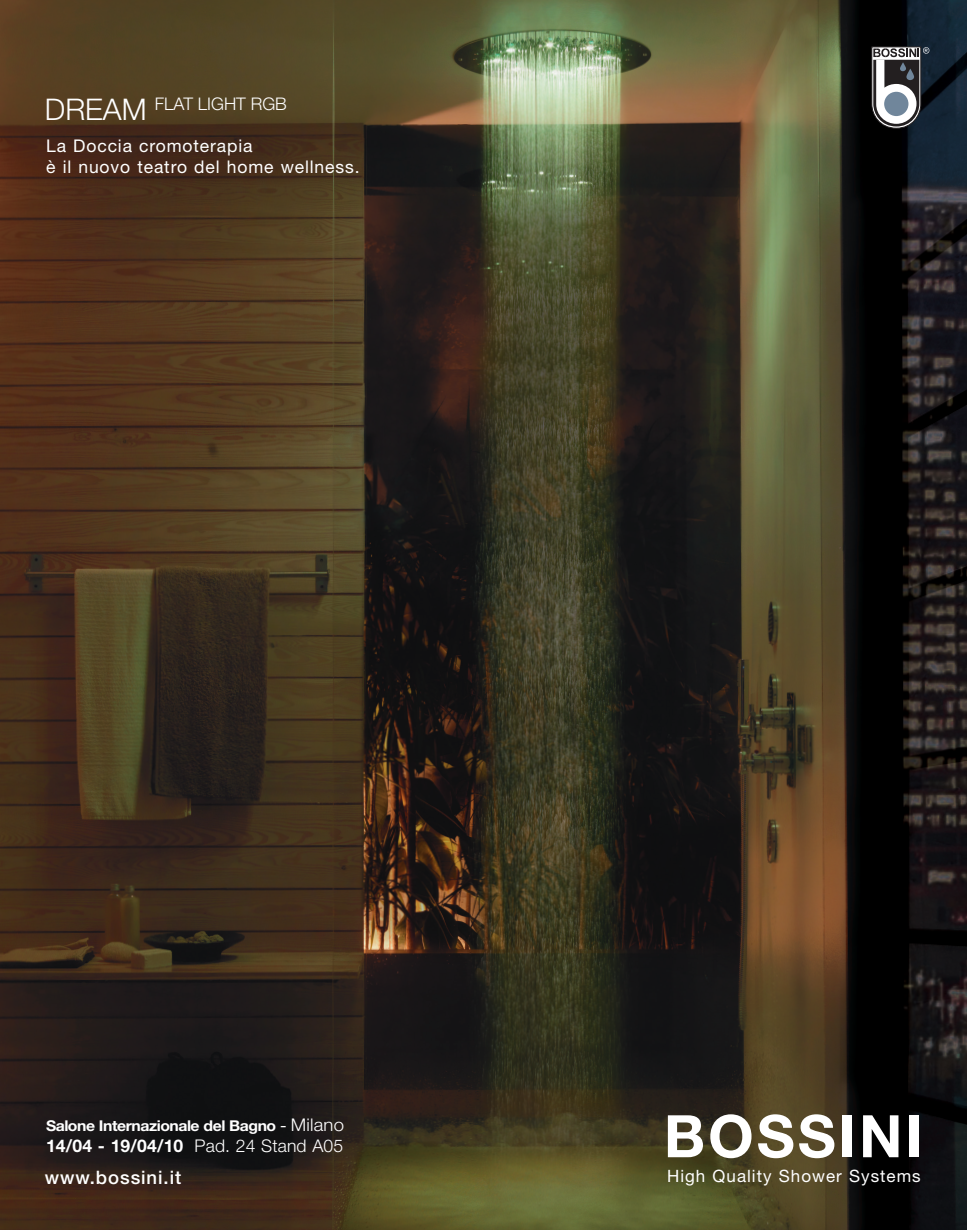
<style>
.page{position:relative;width:967px;height:1230px;background:#fff}
.page>*{position:absolute;margin:0;border:0;box-sizing:border-box;transform-origin:0 0}
.t1{font:700 58.62px "Helvetica Neue";letter-spacing:.05em;color:#fff}
.t2{font:500 18.55px "Helvetica Neue";letter-spacing:.05em;color:#fff}
.t3{font:17.5px/21px "Helvetica Neue";letter-spacing:.05em;color:#fff}
.t4{font:700 17.5px "Helvetica Neue";letter-spacing:.01em;color:#fff}
.t5{font:300 17.32px "Helvetica Neue";color:#fff}
.t6{font:16.97px "Helvetica Neue";letter-spacing:.06em;color:#fff}
.t7{font:700 14.88px "Helvetica Neue";letter-spacing:-.03em;color:#fff;scale:1.06 1}
.s1{font-size:29.75px}
.s2{font-weight:400;font-size:15.75px}
.s3{font-weight:300;font-size:17.5px}
.s4{font-weight:300}
</style>
<div class="page">
<img style="left:0;top:0;width:966px;height:1229px">
<svg style="left:871px;top:47px;width:58px;height:81px"></svg>
<p class="t5" style="left:45px;top:93px;width:243px"><span class="s1">DREAM</span> FLAT LIGHT RGB</p>
<p class="t3" style="left:46px;top:135px;width:315px">La Doccia cromoterapia<br>è il nuovo teatro del home wellness.</p>
<p class="t7" style="left:46px;top:1116px;width:283px">Salone Internazionale del Bagno <span class="s2">-</span> <span class="s3">Milano</span></p>
<p class="t4" style="left:46px;top:1134px;width:299px">14/04 - 19/04/10 <span class="s4">Pad. 24 Stand A05</span></p>
<p class="t2" style="left:45px;top:1166px;width:138px">www.bossini.it</p>
<h1 class="t1" style="left:663px;top:1099px;width:260px">BOSSINI</h1>
<p class="t6" style="left:667px;top:1165px;width:255px">High Quality Shower Systems</p>
</div>
